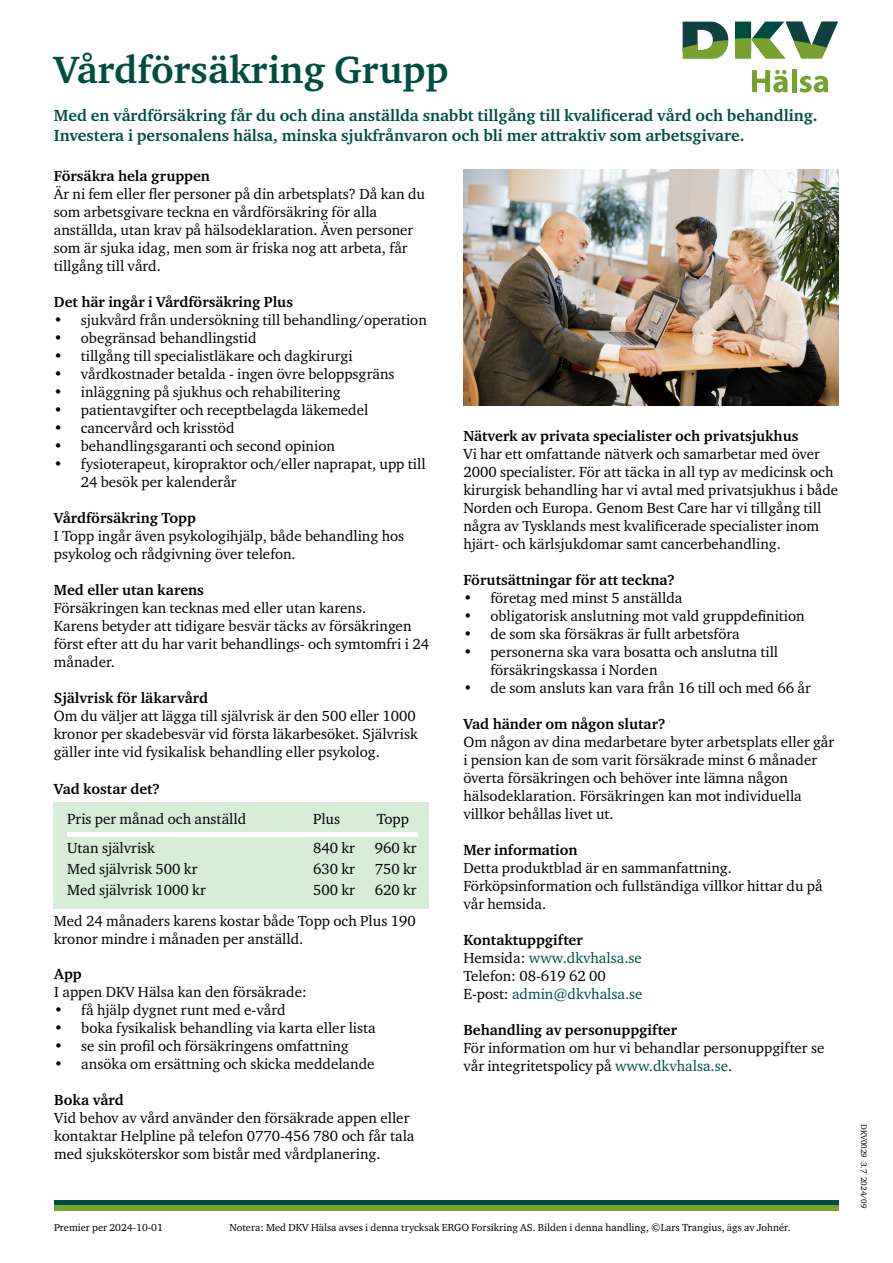
<style>
.page{position:relative;width:893px;height:1263px;background:#fff}
.page>*{position:absolute;margin:0;border:0;box-sizing:border-box;transform-origin:0 0}
.t1{font:700 39px "Charter ITC Std";color:#004d42}
.t2{font:700 16.5px/19.8px "Charter ITC Std";color:#004d42}
.t3{font:15px/18px "Charter ITC Std";color:#000001}
.t4{font:700 15px "Charter ITC Std";color:#000001}
.t5{font:15px "Charter ITC Std";color:#004d42}
.t6{font:10.5px "Charter ITC Std";color:#000001}
.t7{font:8.25px "Charter ITC Std";color:#000001}
.s1{font-weight:700}
.s2{color:#000001}
.s3{color:#004d42}
</style>
<div class="page">
<div style="left:54px;top:1200px;width:785px;height:5px;background:#004d42"></div>
<div style="left:54px;top:1205px;width:785px;height:5px;background:#78a22d"></div>
<svg style="left:752px;top:70px;width:36px;height:23px"></svg>
<div style="left:791px;top:69px;width:5px;height:23px;background:#78a22d"></div>
<svg style="left:800px;top:76px;width:28px;height:17px"></svg>
<svg style="left:735px;top:21px;width:103px;height:38px"></svg>
<svg style="left:683px;top:22px;width:45px;height:37px"></svg>
<div style="left:54px;top:802px;width:375px;height:107px;background:#d9ecd8"></div>
<hr style="left:67px;top:832px;width:350px;height:4px;background:#fff">
<img style="left:464px;top:170px;width:375px;height:235px">
<p class="t1" style="left:54px;top:45px;width:396px">Vårdförsäkring Grupp</p>
<p class="t2" style="left:54px;top:105px;width:765px">Med en vårdförsäkring får du och dina anställda snabbt tillgång till kvalificerad vård och behandling.<br>Investera i personalens hälsa, minska sjukfrånvaron och bli mer attraktiv som arbetsgivare.</p>
<p class="t4" style="left:54px;top:166px;width:158px">Försäkra hela gruppen</p>
<p class="t3" style="left:54px;top:184px;width:373px">Är ni fem eller fler personer på din arbetsplats? Då kan du som arbetsgivare teckna en vårdförsäkring för alla</p>
<p class="t3" style="left:54px;top:220px;width:361px">anställda, utan krav på hälsodeklaration. Även personer som är sjuka idag, men som är friska nog att arbeta, får tillgång till vård.</p>
<p class="t4" style="left:54px;top:292px;width:241px">Det här ingår i Vårdförsäkring Plus</p>
<p class="t3" style="left:54px;top:310px;width:375px">• sjukvård från undersökning till behandling/operation</p>
<p class="t3" style="left:54px;top:328px;width:204px">• obegränsad behandlingstid</p>
<p class="t3" style="left:54px;top:346px;width:300px">• tillgång till specialistläkare och dagkirurgi</p>
<p class="t3" style="left:54px;top:364px;width:342px">• vårdkostnader betalda - ingen övre beloppsgräns</p>
<p class="t3" style="left:54px;top:382px;width:288px">• inläggning på sjukhus och rehabilitering</p>
<p class="t3" style="left:54px;top:400px;width:316px">• patientavgifter och receptbelagda läkemedel</p>
<p class="t3" style="left:54px;top:418px;width:182px">• cancervård och krisstöd</p>
<p class="t3" style="left:54px;top:436px;width:283px">• behandlingsgaranti och second opinion</p>
<p class="t3" style="left:81px;top:454px;width:346px;text-indent:-27px">• fysioterapeut, kiropraktor och/eller naprapat, upp till<br>24 besök per kalenderår</p>
<p class="t4" style="left:54px;top:508px;width:144px">Vårdförsäkring Topp</p>
<p class="t3" style="left:54px;top:526px;width:352px">I Topp ingår även psykologihjälp, både behandling hos psykolog och rådgivning över telefon.</p>
<p class="t4" style="left:54px;top:580px;width:152px">Med eller utan karens</p>
<p class="t3" style="left:54px;top:598px;width:314px">Försäkringen kan tecknas med eller utan karens.</p>
<p class="t3" style="left:54px;top:616px;width:377px">Karens betyder att tidigare besvär täcks av försäkringen först efter att du har varit behandlings- och symtomfri i 24 månader.</p>
<p class="t4" style="left:54px;top:688px;width:156px">Självrisk för läkarvård</p>
<p class="t3" style="left:54px;top:706px;width:366px">Om du väljer att lägga till självrisk är den 500 eller 1000 kronor per skadebesvär vid första läkarbesöket. Självrisk gäller inte vid fysikalisk behandling eller psykolog.</p>
<p class="t4" style="left:54px;top:779px;width:107px">Vad kostar det?</p>
<p class="t3" style="left:67px;top:810px;width:181px">Pris per månad och anställd</p>
<p class="t3" style="left:313px;top:810px;width:29px">Plus</p>
<p class="t3" style="left:377px;top:810px;width:34px">Topp</p>
<p class="t3" style="left:67px;top:838px;width:89px">Utan självrisk</p>
<p class="t3" style="left:313px;top:838px;width:43px">840 kr</p>
<p class="t3" style="left:375px;top:838px;width:43px">960 kr</p>
<p class="t3" style="left:67px;top:859px;width:132px">Med självrisk 500 kr</p>
<p class="t3" style="left:313px;top:859px;width:43px">630 kr</p>
<p class="t3" style="left:375px;top:859px;width:43px">750 kr</p>
<p class="t3" style="left:67px;top:880px;width:140px">Med självrisk 1000 kr</p>
<p class="t3" style="left:313px;top:880px;width:43px">500 kr</p>
<p class="t3" style="left:375px;top:880px;width:43px">620 kr</p>
<p class="t3" style="left:54px;top:912px;width:363px">Med 24 månaders karens kostar både Topp och Plus 190</p>
<p class="t3" style="left:54px;top:930px;width:251px">kronor mindre i månaden per anställd.</p>
<p class="t4" style="left:54px;top:964px;width:29px">App</p>
<p class="t3" style="left:54px;top:982px;width:254px">I appen DKV Hälsa kan den försäkrade:</p>
<p class="t3" style="left:54px;top:1000px;width:233px">• få hjälp dygnet runt med e-vård</p>
<p class="t3" style="left:54px;top:1018px;width:323px">• boka fysikalisk behandling via karta eller lista</p>
<p class="t3" style="left:54px;top:1036px;width:296px">• se sin profil och försäkringens omfattning</p>
<p class="t3" style="left:54px;top:1054px;width:322px">• ansöka om ersättning och skicka meddelande</p>
<p class="t3" style="left:54px;top:1090px;width:362px"><span class="s1">Boka vård<br></span>Vid behov av vård använder den försäkrade appen eller kontaktar Helpline på telefon 0770-456 780 och får tala med sjuksköterskor som bistår med vårdplanering.</p>
<p class="t4" style="left:463px;top:426px;width:337px">Nätverk av privata specialister och privatsjukhus</p>
<p class="t3" style="left:463px;top:444px;width:376px">Vi har ett omfattande nätverk och samarbetar med över 2000 specialister. För att täcka in all typ av medicinsk och kirurgisk behandling har vi avtal med privatsjukhus i både Norden och Europa. Genom Best Care har vi tillgång till några av Tysklands mest kvalificerade specialister inom hjärt- och kärlsjukdomar samt cancerbehandling.</p>
<p class="t4" style="left:463px;top:570px;width:213px">Förutsättningar för att teckna?</p>
<p class="t3" style="left:463px;top:588px;width:221px">• företag med minst 5 anställda</p>
<p class="t3" style="left:463px;top:606px;width:343px">• obligatorisk anslutning mot vald gruppdefinition</p>
<p class="t3" style="left:463px;top:624px;width:278px">• de som ska försäkras är fullt arbetsföra</p>
<p class="t3" style="left:490px;top:642px;width:289px;text-indent:-27px">• personerna ska vara bosatta och anslutna till försäkringskassa i Norden</p>
<p class="t3" style="left:463px;top:678px;width:349px">• de som ansluts kan vara från 16 till och med 66 år</p>
<p class="t4" style="left:463px;top:714px;width:203px">Vad händer om någon slutar?</p>
<p class="t3" style="left:463px;top:732px;width:372px">Om någon av dina medarbetare byter arbetsplats eller går i pension kan de som varit försäkrade minst 6 månader överta försäkringen och behöver inte lämna någon</p>
<p class="t3" style="left:463px;top:786px;width:340px">hälsodeklaration. Försäkringen kan mot individuella villkor behållas livet ut.</p>
<p class="t4" style="left:463px;top:840px;width:116px">Mer information</p>
<p class="t3" style="left:463px;top:858px;width:270px">Detta produktblad är en sammanfattning.</p>
<p class="t3" style="left:463px;top:876px;width:361px">Förköpsinformation och fullständiga villkor hittar du på vår hemsida.</p>
<p class="t4" style="left:463px;top:930px;width:121px">Kontaktuppgifter</p>
<p class="t5" style="left:463px;top:948px;width:180px"><span class="s2">Hemsida:</span> www.dkvhalsa.se</p>
<p class="t3" style="left:463px;top:966px;width:144px">Telefon: 08-619 62 00</p>
<p class="t5" style="left:463px;top:984px;width:181px"><span class="s2">E-post:</span> admin@dkvhalsa.se</p>
<p class="t4" style="left:463px;top:1020px;width:215px">Behandling av personuppgifter</p>
<p class="t3" style="left:463px;top:1038px;width:362px">För information om hur vi behandlar personuppgifter se vår integritetspolicy på <span class="s3">www.dkvhalsa.se</span>.</p>
<p class="t6" style="left:54px;top:1221px;width:110px">Premier per 2024-10-01</p>
<p class="t6" style="left:230px;top:1221px;width:562px">Notera: Med DKV Hälsa avses i denna trycksak ERGO Forsikring AS. Bilden i denna handling, ©Lars Trangius, ägs av Johnér.</p>
<p class="t7" style="left:869px;top:1124px;width:86px;rotate:90deg">DKV0029 3.7 2024/09</p>
</div>
